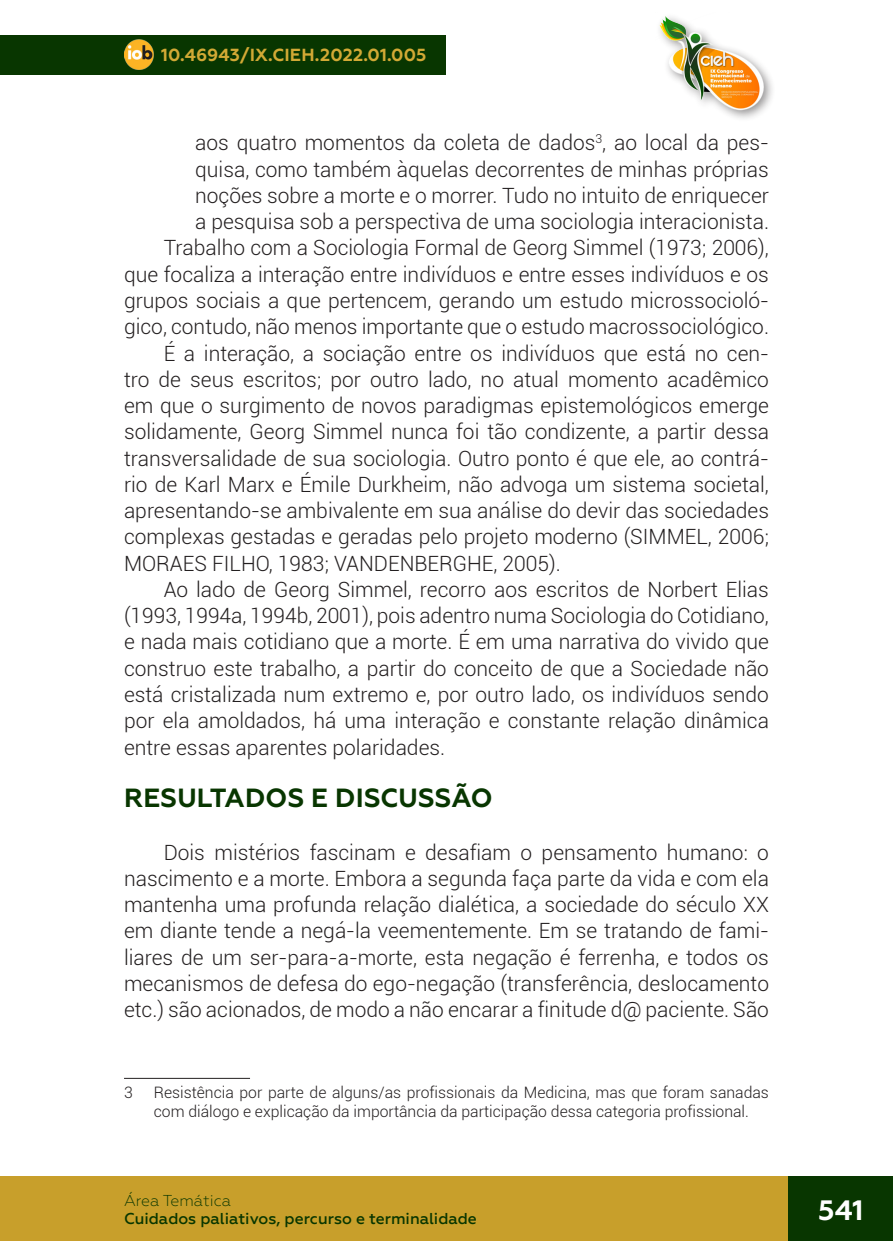
<style>
.page{position:relative;width:893px;height:1241px;background:#fff}
.page>*{position:absolute;margin:0;border:0;box-sizing:border-box;transform-origin:0 0}
.t1{font:700 28px "Geometria";color:#fff}
._1_SUBTITULO{font:700 26.25px "Geometria";letter-spacing:.01em;color:#083600}
._6_CORPO{font:300 21px/26.2px "Roboto";color:#231f20;text-align:justify}
.t2{font:700 17.5px "Geometria";letter-spacing:.01em;color:#d2a935}
._12_RODAPE{font:300 15.75px/19.2px "Roboto";color:#231f20}
.t3{font:500 15.75px "Geometria";color:#083600}
.t4{font:300 15.75px "Geometria";color:#083600}
</style>
<div class="page">
<div style="left:0;top:1176px;width:893px;height:64px;background:#c89f2b"></div>
<hr style="left:124px;top:1077px;width:126px;height:1px;background:#231f20">
<div style="left:0;top:35px;width:446px;height:39px;background:#083600"></div>
<img style="left:124px;top:40px;width:30px;height:29px">
<div style="left:789px;top:1176px;width:104px;height:64px;background:#083600"></div>
<div style="left:655px;top:12px;width:121px;height:111px;background:#231f20;opacity:.5"></div>
<img style="left:656px;top:12px;width:113px;height:100px">
<p class="t2" style="left:161px;top:45px;width:267px">10.46943/IX.CIEH.2022.01.005</p>
<p class="_6_CORPO" style="left:195px;top:129px;width:575px">aos quatro momentos da coleta de dados<sup>3</sup>, ao local da pes&shy;quisa, como também àquelas decorrentes de minhas próprias noções sobre a morte e o morrer. Tudo no intuito de enriquecer a pesquisa sob a perspectiva de uma sociologia interacionista.</p>
<p class="_6_CORPO" style="left:124px;top:234px;width:646px;text-indent:40px">Trabalho com a Sociologia Formal de Georg Simmel (1973; 2006), que focaliza a interação entre indivíduos e entre esses indivíduos e os grupos sociais a que pertencem, gerando um estudo microssocioló&shy;gico, contudo, não menos importante que o estudo macrossociológico.</p>
<p class="_6_CORPO" style="left:124px;top:339px;width:646px;text-indent:40px">É a interação, a sociação entre os indivíduos que está no cen&shy;tro de seus escritos; por outro lado, no atual momento acadêmico em que o surgimento de novos paradigmas epistemológicos emerge solidamente, Georg Simmel nunca foi tão condizente, a partir dessa transversalidade de sua sociologia. Outro ponto é que ele, ao contrá&shy;rio de Karl Marx e Émile Durkheim, não advoga um sistema societal, apresentando-se ambivalente em sua análise do devir das sociedades complexas gestadas e geradas pelo projeto moderno (SIMMEL, 2006; MORAES FILHO, 1983; VANDENBERGHE, 2005).</p>
<p class="_6_CORPO" style="left:124px;top:575px;width:646px;text-indent:40px">Ao lado de Georg Simmel, recorro aos escritos de Norbert Elias (1993, 1994a, 1994b, 2001), pois adentro numa Sociologia do Cotidiano, e nada mais cotidiano que a morte. É em uma narrativa do vivido que construo este trabalho, a partir do conceito de que a Sociedade não está cristalizada num extremo e, por outro lado, os indivíduos sendo por ela amoldados, há uma interação e constante relação dinâmica entre essas aparentes polaridades.</p>
<p class="_1_SUBTITULO" style="left:124px;top:782px;width:370px">RESULTADOS E DISCUSSÃO</p>
<p class="_6_CORPO" style="left:124px;top:838px;width:646px;text-indent:40px">Dois mistérios fascinam e desafiam o pensamento humano: o nascimento e a morte. Embora a segunda faça parte da vida e com ela mantenha uma profunda relação dialética, a sociedade do século XX em diante tende a negá-la veementemente. Em se tratando de fami&shy;liares de um ser-para-a-morte, esta negação é ferrenha, e todos os mecanismos de defesa do ego-negação (transferência, deslocamento etc.) são acionados, de modo a não encarar a finitude d@ paciente. São</p>
<p class="_12_RODAPE" style="left:124px;top:1081px;width:10px">3</p>
<p class="_12_RODAPE" style="left:154px;top:1081px;width:617px">Resistência por parte de alguns/as profissionais da Medicina, mas que foram sanadas com diálogo e explicação da importância da participação dessa categoria profissional.</p>
<p class="t4" style="left:124px;top:1191px;width:109px">Área Temática</p>
<p class="t3" style="left:124px;top:1208px;width:354px">Cuidados paliativos, percurso e terminalidade</p>
<h1 class="t1" style="left:818px;top:1192px;width:47px">541</h1>
</div>
